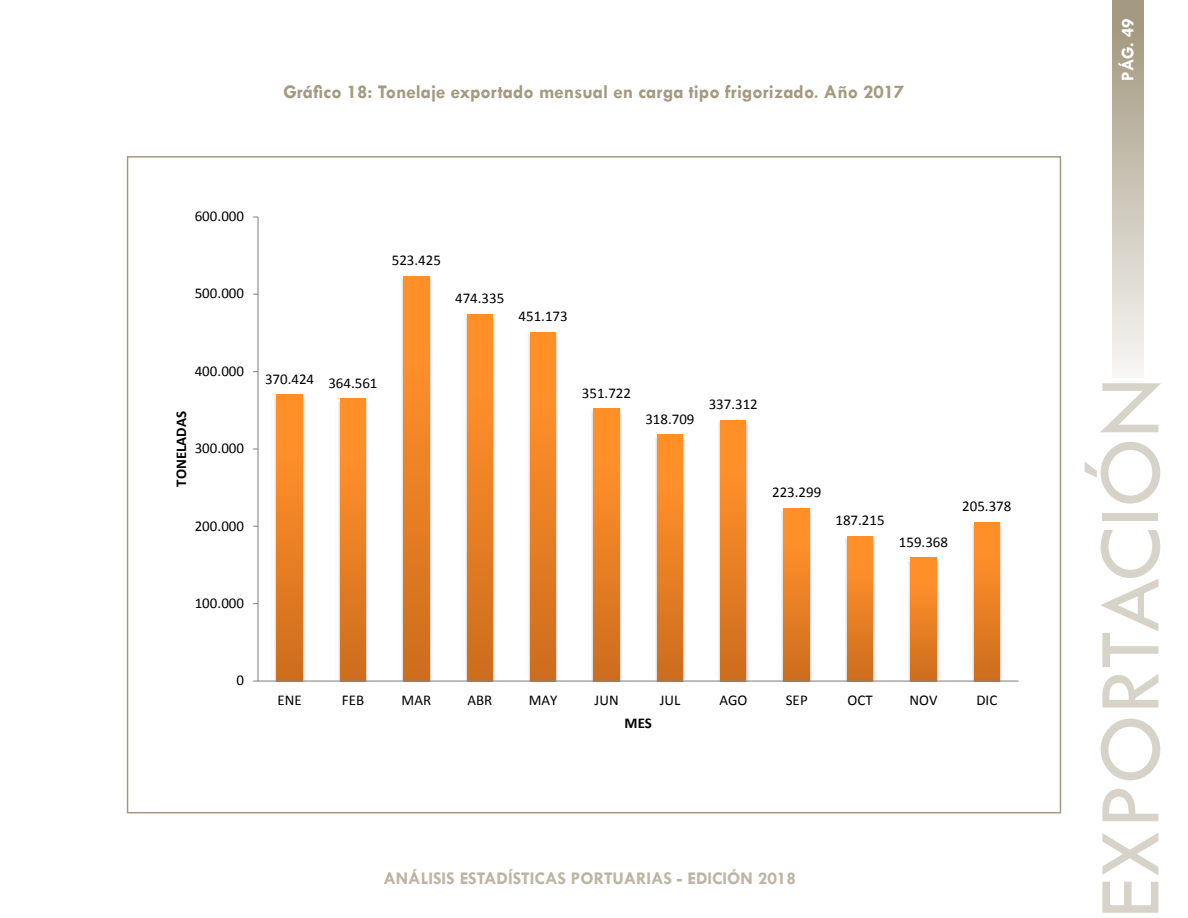
<style>
.page{position:relative;width:1188px;height:918px;background:#fff}
.page>*{position:absolute;margin:0;border:0;box-sizing:border-box;transform-origin:0 0}
.t1{font:90px "Tw Cen";color:#d8d3c8}
.t2{font:700 19.5px "Tw Cen";color:#a49a81}
.t3{font:700 18px "Tw Cen";color:#bdb5a3}
.t4{font:700 18px "Tw Cen";color:#fff}
.t5{font:15px "Calibri";color:#000}
.t6{font:700 15px "Calibri";color:#000}
.s1{font-weight:400}
</style>
<div class="page">
<div style="left:1113px;top:0;width:31px;height:378px;background:linear-gradient(to bottom,#9e9379,#f7f6f4)"></div>
<img style="left:272px;top:394px;width:35px;height:287px">
<img style="left:335px;top:398px;width:36px;height:283px">
<img style="left:399px;top:276px;width:35px;height:405px">
<img style="left:462px;top:316px;width:36px;height:365px">
<img style="left:526px;top:332px;width:35px;height:349px">
<img style="left:589px;top:408px;width:35px;height:273px">
<img style="left:652px;top:437px;width:36px;height:244px">
<img style="left:716px;top:420px;width:35px;height:261px">
<img style="left:779px;top:508px;width:35px;height:173px">
<img style="left:842px;top:536px;width:36px;height:145px">
<img style="left:906px;top:557px;width:35px;height:124px">
<img style="left:969px;top:524px;width:36px;height:157px">
<div style="left:277px;top:394px;width:25px;height:287px;background:linear-gradient(to bottom,#ff952b,#ce6e1e)"></div>
<div style="left:340px;top:399px;width:26px;height:282px;background:linear-gradient(to bottom,#ff952b,#ce6e1e)"></div>
<div style="left:404px;top:276px;width:25px;height:405px;background:linear-gradient(to bottom,#ff952b,#ce6e1e)"></div>
<div style="left:467px;top:314px;width:26px;height:367px;background:linear-gradient(to bottom,#ff952b,#ce6e1e)"></div>
<div style="left:531px;top:332px;width:25px;height:349px;background:linear-gradient(to bottom,#ff952b,#ce6e1e)"></div>
<div style="left:594px;top:409px;width:25px;height:272px;background:linear-gradient(to bottom,#ff952b,#ce6e1e)"></div>
<div style="left:657px;top:434px;width:26px;height:247px;background:linear-gradient(to bottom,#ff952b,#ce6e1e)"></div>
<div style="left:721px;top:420px;width:25px;height:261px;background:linear-gradient(to bottom,#ff952b,#ce6e1e)"></div>
<div style="left:784px;top:508px;width:25px;height:173px;background:linear-gradient(to bottom,#ff952b,#ce6e1e)"></div>
<div style="left:848px;top:536px;width:25px;height:145px;background:linear-gradient(to bottom,#ff952b,#ce6e1e)"></div>
<div style="left:911px;top:558px;width:25px;height:123px;background:linear-gradient(to bottom,#ff952b,#ce6e1e)"></div>
<div style="left:974px;top:522px;width:26px;height:159px;background:linear-gradient(to bottom,#ff952b,#ce6e1e)"></div>
<hr style="left:257px;top:217px;width:2px;height:464px;background:#868686">
<hr style="left:258px;top:681px;width:761px;height:1px;background:#868686">
<h2 class="t2" style="left:283px;top:81px;width:623px">Gráfico 18: Tonelaje exportado mensual en carga tipo frigorizado<span class="s1">.</span> Año 2017</h2>
<p class="t5" style="left:195px;top:207px;width:51px">600.000</p>
<p class="t5" style="left:195px;top:284px;width:51px">500.000</p>
<p class="t5" style="left:195px;top:361px;width:51px">400.000</p>
<p class="t6" style="left:171px;top:487px;width:77px;rotate:-90deg">TONELADAS</p>
<p class="t5" style="left:195px;top:439px;width:51px">300.000</p>
<p class="t5" style="left:195px;top:516px;width:51px">200.000</p>
<p class="t5" style="left:195px;top:593px;width:51px">100.000</p>
<p class="t5" style="left:392px;top:251px;width:51px">523.425</p>
<p class="t5" style="left:455px;top:289px;width:51px">474.335</p>
<p class="t5" style="left:519px;top:307px;width:51px">451.173</p>
<p class="t5" style="left:265px;top:371px;width:114px">370.424 364.561</p>
<p class="t5" style="left:582px;top:384px;width:51px">351.722</p>
<p class="t5" style="left:645px;top:409px;width:51px">318.709</p>
<p class="t5" style="left:709px;top:395px;width:51px">337.312</p>
<p class="t5" style="left:772px;top:483px;width:51px">223.299</p>
<p class="t5" style="left:836px;top:511px;width:51px">187.215</p>
<p class="t5" style="left:899px;top:532px;width:51px">159.368</p>
<p class="t5" style="left:962px;top:497px;width:51px">205.378</p>
<p class="t5" style="left:237px;top:671px;width:9px">0</p>
<p class="t5" style="left:278px;top:690px;width:26px">ENE</p>
<p class="t5" style="left:342px;top:690px;width:24px">FEB</p>
<p class="t5" style="left:402px;top:690px;width:31px">MAR</p>
<p class="t5" style="left:467px;top:690px;width:27px">ABR</p>
<p class="t5" style="left:529px;top:690px;width:30px">MAY</p>
<p class="t5" style="left:595px;top:690px;width:26px">JUN</p>
<p class="t5" style="left:660px;top:690px;width:22px">JUL</p>
<p class="t5" style="left:719px;top:690px;width:30px">AGO</p>
<p class="t5" style="left:786px;top:690px;width:23px">SEP</p>
<p class="t5" style="left:848px;top:690px;width:27px">OCT</p>
<p class="t5" style="left:910px;top:690px;width:30px">NOV</p>
<p class="t5" style="left:976px;top:690px;width:22px">DIC</p>
<p class="t6" style="left:625px;top:713px;width:29px">MES</p>
<p class="t3" style="left:384px;top:868px;width:414px">ANÁLISIS ESTADÍSTICAS PORTUARIAS - EDICIÓN 2018</p>
<p class="t4" style="left:1117px;top:81px;width:64px;rotate:-90deg">PÁG. 49</p>
<h1 class="t1" style="left:1076px;top:918px;width:542px;rotate:-90deg">EXPORTACIÓN</h1>
</div>
